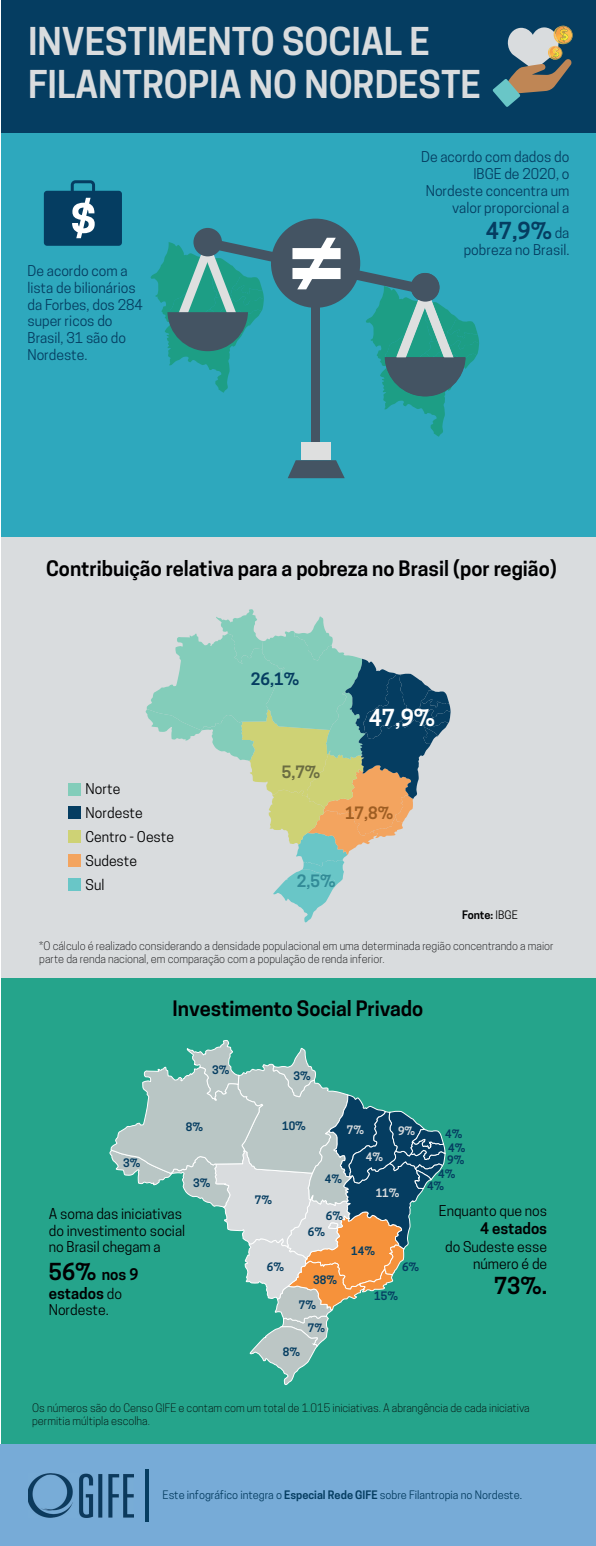
<style>
.page{position:relative;width:596px;height:1546px;background:#fff}
.page>*{position:absolute;margin:0;border:0;box-sizing:border-box;transform-origin:0 0}
.t1{font:700 36px/43.2px "Cooper Hewitt";color:#d9dcde}
.t2{font:700 22px "Cooper Hewitt";color:#fff}
.t3{font:700 22px "Cooper Hewitt";color:#053d61}
.t4{font:700 22px "Cooper Hewitt";color:#000001}
.t5{font:700 20px "Cooper Hewitt";color:#000001}
.t6{font:700 16px "Cooper Hewitt";color:#053d61}
.t7{font:700 16px "Cooper Hewitt";color:#9e5e23}
.t8{font:700 16px "Cooper Hewitt";color:#6b6d41}
.t9{font:700 16px "Cooper Hewitt";color:#328b97}
.t10{font:700 15px "Cooper Hewitt";color:#000001}
.t11{font:14px/16.8px "Cooper Hewitt";color:#053d61;text-align:right}
.t12{font:14px/24px "Cooper Hewitt";color:#000001}
.t13{font:300 11px/13.2px "Cooper Hewitt";color:#000001}
.t14{font:11px "Cooper Hewitt";color:#053d61}
.t15{font:700 11px/14px "Cooper Hewitt";color:#053d61}
.t16{font:700 11px "Cooper Hewitt";letter-spacing:-.005em;color:#000001}
.t17{font:700 11px "Cooper Hewitt";color:#d9dcde}
.s1{font-weight:400}
.s2{font-weight:400;font-size:14px}
.s3{font-size:22px}
.s4{font-weight:700}
</style>
<div class="page">
<div style="left:1px;top:976px;width:594px;height:469px;background:#25a48b"></div>
<div style="left:0;top:1444px;width:595px;height:101px;background:#77abd7"></div>
<img style="left:28px;top:1473px;width:105px;height:44px">
<hr style="left:145px;top:1469px;width:3px;height:52px;background:#053d61">
<div style="left:1px;top:130px;width:594px;height:409px;background:#2ea8bd"></div>
<div style="left:1px;top:537px;width:594px;height:440px;background:#d9dcde"></div>
<div style="left:1px;top:0;width:594px;height:132px;background:#053d61"></div>
<svg style="left:109px;top:1040px;width:337px;height:344px"></svg>
<svg style="left:146px;top:609px;width:304px;height:313px"></svg>
<div style="left:68px;top:783px;width:13px;height:13px;background:#83cdba"></div>
<div style="left:68px;top:806px;width:13px;height:13px;background:#053d61"></div>
<div style="left:68px;top:830px;width:13px;height:13px;background:#ced275"></div>
<div style="left:68px;top:854px;width:13px;height:13px;background:#f3a45f"></div>
<div style="left:68px;top:878px;width:13px;height:13px;background:#69c6c7"></div>
<svg style="left:492px;top:26px;width:80px;height:81px"></svg>
<svg style="left:44px;top:180px;width:78px;height:66px;background:#24607e"></svg>
<div style="left:271px;top:219px;width:89px;height:89px;background:#445463;border-radius:50%"></div>
<div style="left:311px;top:303px;width:8px;height:140px;background:#445463"></div>
<div style="left:301px;top:441px;width:29px;height:18px;background:#dedfdf"></div>
<svg style="left:288px;top:460px;width:56px;height:18px"></svg>
<div style="left:193px;top:228px;width:29px;height:28px;background:#445463;border-radius:50%"></div>
<svg style="left:150px;top:238px;width:329px;height:199px"></svg>
<div style="left:411px;top:273px;width:28px;height:29px;background:#445463;border-radius:50%"></div>
<h1 class="t1" style="left:28px;top:20px;width:454px">INVESTIMENTO SOCIAL E<br>FILANTROPIA NO NORDESTE</h1>
<p class="t11" style="left:27px;top:262px;width:117px;text-align:left">De acordo com a lista de bilionários da Forbes, dos 284 super ricos do<br>Brasil, 31 são do<br>Nordeste.</p>
<p class="t11" style="left:421px;top:148px;width:150px">De acordo com dados do<br>IBGE de 2020, o<br>Nordeste concentra um valor proporcional a</p>
<h2 class="t3" style="left:485px;top:217px;width:68px">47,9%</h2>
<p class="t11" style="left:463px;top:224px;width:107px">da<br>pobreza no Brasil.</p>
<h3 class="t5" style="left:46px;top:556px;width:512px">Contribuição relativa para a pobreza no Brasil (por região)</h3>
<p class="t12" style="left:86px;top:776px;width:90px">Norte<br>Nordeste<br>Centro - Oeste<br>Sudeste<br>Sul</p>
<h3 class="t6" style="left:251px;top:669px;width:50px">26,1%</h3>
<h3 class="t8" style="left:281px;top:762px;width:40px">5,7%</h3>
<h2 class="t2" style="left:368px;top:704px;width:68px">47,9%</h2>
<h3 class="t7" style="left:345px;top:803px;width:50px">17,8%</h3>
<h3 class="t9" style="left:296px;top:871px;width:40px">2,5%</h3>
<p class="t16" style="left:462px;top:908px;width:57px">Fonte: <span class="s1">IBGE</span></p>
<p class="t13" style="left:39px;top:939px;width:515px">*O cálculo é realizado considerando a densidade populacional em uma determinada região concentrando a maior parte da renda nacional, em comparação com a população de renda inferior.</p>
<h3 class="t5" style="left:172px;top:996px;width:252px">Investimento Social Privado</h3>
<p class="t15" style="left:212px;top:1063px;width:19px">3%</p>
<p class="t15" style="left:293px;top:1069px;width:19px">3%</p>
<p class="t15" style="left:123px;top:1156px;width:19px">3%</p>
<p class="t15" style="left:186px;top:1120px;width:19px">8%</p>
<p class="t15" style="left:193px;top:1176px;width:19px">3%</p>
<p class="t12" style="left:49px;top:1205px;width:138px;line-height:16.8px">A soma das iniciativas do investimento social no Brasil chegam a</p>
<h3 class="t10" style="left:49px;top:1284px;width:75px">estados <span class="s2">do</span></h3>
<p class="t12" style="left:49px;top:1298px;width:62px">Nordeste.</p>
<h3 class="t10" style="left:49px;top:1265px;width:91px"><span class="s3">56%</span> nos 9</h3>
<p class="t15" style="left:255px;top:1193px;width:19px">7%</p>
<p class="t15" style="left:282px;top:1119px;width:25px">10%</p>
<p class="t17" style="left:347px;top:1123px;width:19px">7%</p>
<p class="t17" style="left:398px;top:1124px;width:19px">9%</p>
<p class="t15" style="left:325px;top:1172px;width:19px">4%</p>
<p class="t15" style="left:326px;top:1209px;width:19px">6%</p>
<p class="t17" style="left:366px;top:1150px;width:19px">4%</p>
<p class="t17" style="left:375px;top:1186px;width:25px">11%</p>
<p class="t15" style="left:308px;top:1225px;width:19px">6%</p>
<p class="t15" style="left:351px;top:1244px;width:25px">14%</p>
<p class="t15" style="left:267px;top:1260px;width:19px">6%</p>
<p class="t15" style="left:313px;top:1273px;width:25px">38%</p>
<p class="t15" style="left:299px;top:1298px;width:19px">7%</p>
<p class="t15" style="left:402px;top:1260px;width:19px">6%</p>
<p class="t15" style="left:374px;top:1289px;width:25px">15%</p>
<p class="t15" style="left:445px;top:1127px;width:22px">4%<br>4%</p>
<p class="t15" style="left:427px;top:1168px;width:30px;line-height:12px;text-indent:11px">4%<br>4%</p>
<p class="t15" style="left:447px;top:1153px;width:19px">9%</p>
<p class="t12" style="left:438px;top:1198px;width:110px">Enquanto que nos</p>
<p class="t12" style="left:445px;top:1238px;width:103px;line-height:16.8px;text-align:right">do Sudeste esse número é de</p>
<h3 class="t10" style="left:479px;top:1219px;width:69px">4 estados</h3>
<h2 class="t4" style="left:493px;top:1272px;width:55px">73%.</h2>
<p class="t15" style="left:308px;top:1321px;width:19px">7%</p>
<p class="t15" style="left:283px;top:1345px;width:19px">8%</p>
<p class="t13" style="left:32px;top:1401px;width:499px">Os números são do Censo GIFE e contam com um total de 1.015 iniciativas. A abrangência de cada iniciativa permitia múltipla escolha.</p>
<p class="t14" style="left:162px;top:1487px;width:361px">Este infográfico integra o <span class="s4">Especial Rede GIFE</span> sobre Filantropia no Nordeste.</p>
</div>
